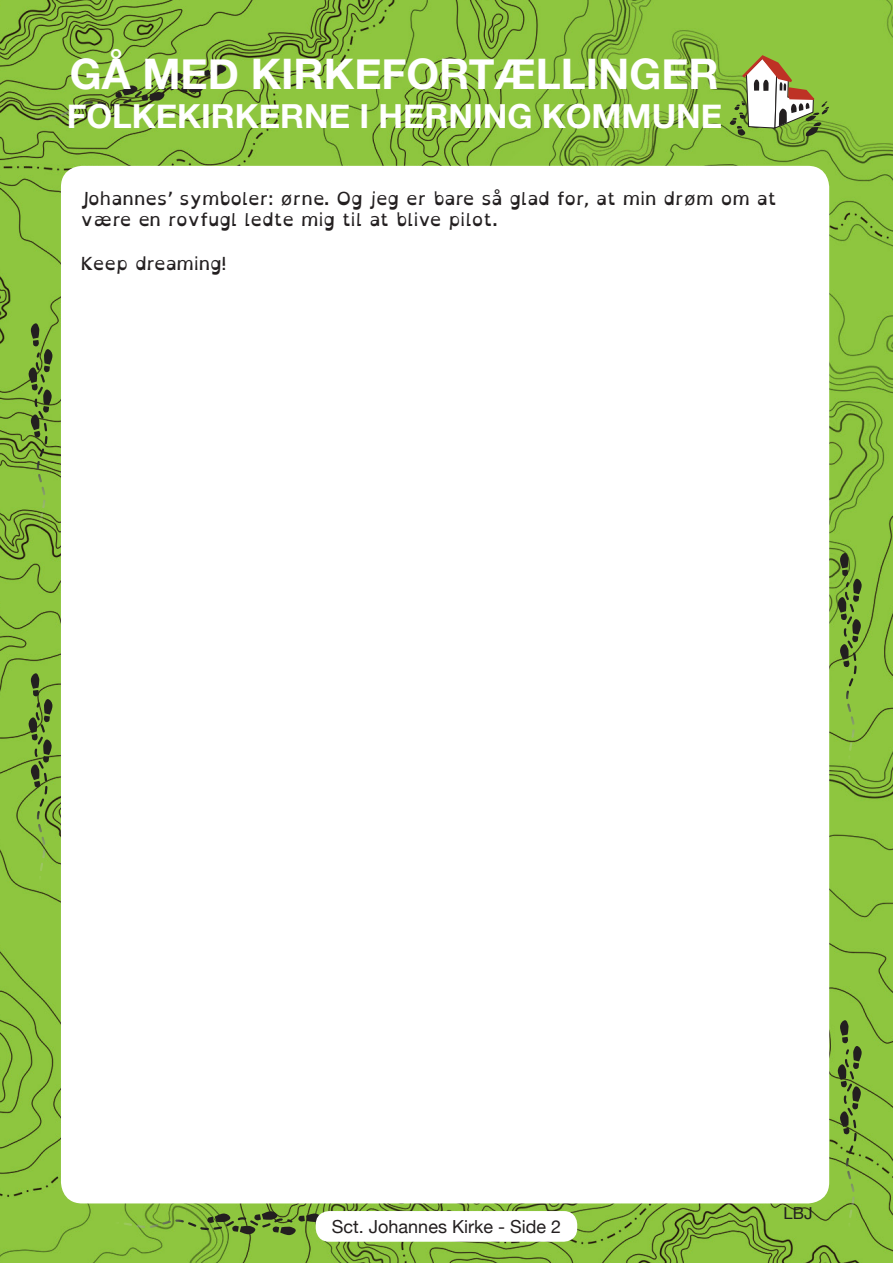
<style>
.page{position:relative;width:893px;height:1263px;background:#fff}
.page>*{position:absolute;margin:0;border:0;box-sizing:border-box;transform-origin:0 0}
.t1{font:700 42.15px "Helvetica Neue";color:#fff}
.t2{font:700 33.15px "Helvetica Neue";color:#fff}
.GMKH_Brødtekst{font:18px/21.6px "Open Dyslexic";color:#231f20}
.t3{font:18px "Helvetica Neue";color:#231f20}
.t4{font:16.5px "Helvetica Neue";color:#231f20}
</style>
<div class="page">
<img style="left:0;top:0;width:893px;height:1263px">
<svg style="left:28px;top:673px;width:25px;height:209px;background:#78a438"></svg>
<svg style="left:28px;top:323px;width:25px;height:209px;background:#749e36"></svg>
<svg style="left:838px;top:1020px;width:24px;height:209px;background:#79a539"></svg>
<svg style="left:113px;top:1211px;width:209px;height:24px;background:#76a238"></svg>
<svg style="left:838px;top:553px;width:24px;height:209px;background:#79a639"></svg>
<svg style="left:23px;top:64px;width:204px;height:58px;background:#7ba837"></svg>
<div style="left:61px;top:166px;width:768px;height:1037px;background:#fff;border-radius:21px"></div>
<svg style="left:729px;top:55px;width:100px;height:81px"></svg>
<div style="left:316px;top:1211px;width:261px;height:31px;background:#fff;border-radius:14px"></div>
<h1 class="t1" style="left:70px;top:41px;width:650px">GÅ MED KIRKEFORTÆLLINGER</h1>
<h2 class="t2" style="left:67px;top:90px;width:657px">FOLKEKIRKERNE I HERNING KOMMUNE</h2>
<p class="GMKH_Brødtekst" style="left:81px;top:188px;width:697px">Johannes’ symboler: ørne. Og jeg er bare så glad for, at min drøm om at være en rovfugl ledte mig til at blive pilot.</p>
<p class="GMKH_Brødtekst" style="left:81px;top:253px;width:147px">Keep dreaming!</p>
<p class="t3" style="left:332px;top:1214px;width:231px">Sct. Johannes Kirke - Side 2</p>
<p class="t4" style="left:784px;top:1201px;width:31px">LBJ</p>
</div>
